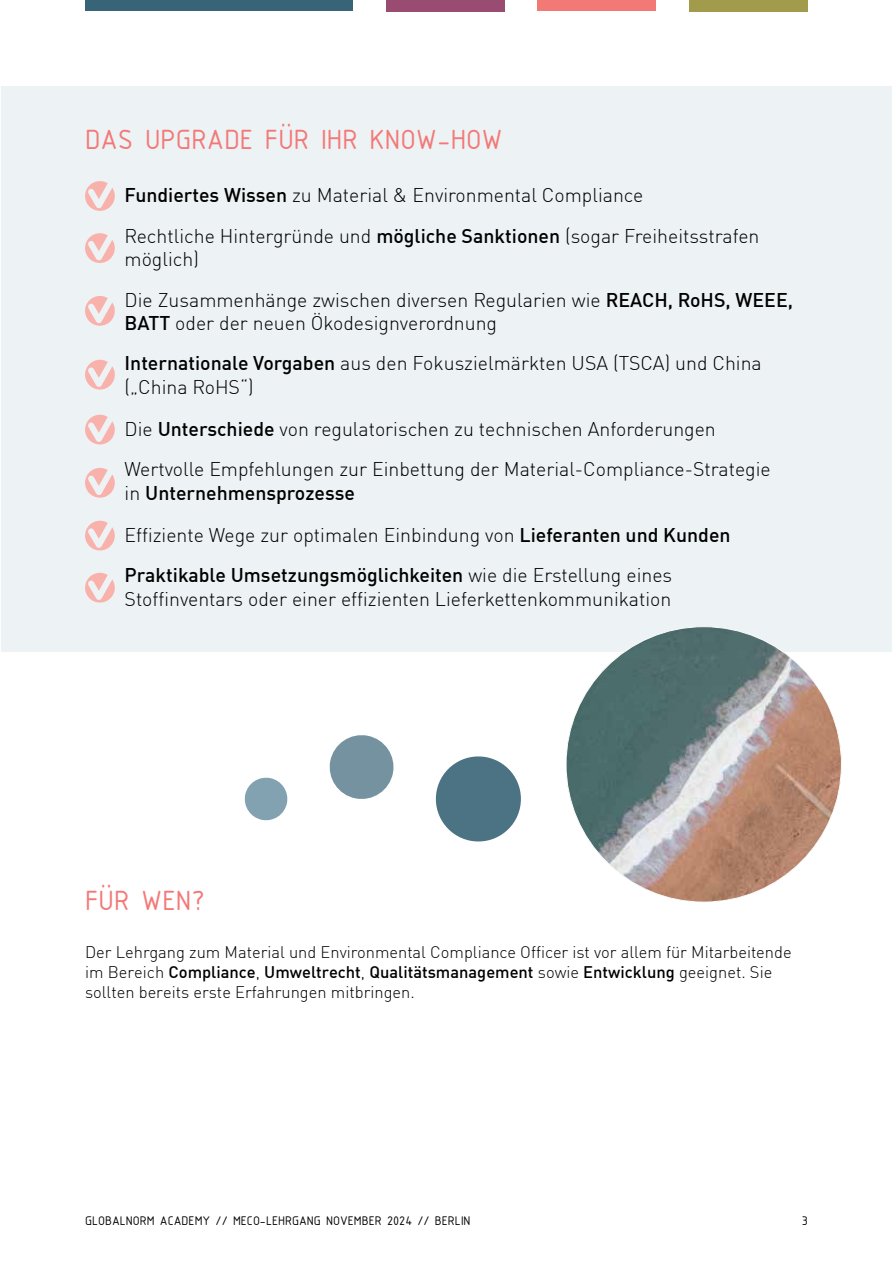
<style>
.page{position:relative;width:893px;height:1263px;background:#fff}
.page>*{position:absolute;margin:0;border:0;box-sizing:border-box;transform-origin:0 0}
.t1{font:30px "ISOCPEUR";color:#f37977}
.t2{font:300 19.5px/40.3px "DIN Offc";color:#000}
.t3{font:300 16.5px/19.8px "DIN Offc";color:#000}
.t4{font:13.5px "ISOCPEUR";color:#000}
.s1{font-weight:500}
</style>
<div class="page">
<div style="left:538px;top:0;width:118px;height:11px;background:#f37977"></div>
<div style="left:85px;top:0;width:268px;height:11px;background:#386477"></div>
<div style="left:689px;top:0;width:119px;height:11px;background:#a29b4c"></div>
<div style="left:386px;top:0;width:118px;height:11px;background:#9a4b71"></div>
<div style="left:0;top:85px;width:893px;height:567px;background:#edf2f5"></div>
<svg style="left:85px;top:181px;width:30px;height:30px"></svg>
<svg style="left:85px;top:233px;width:30px;height:30px"></svg>
<svg style="left:85px;top:296px;width:30px;height:30px"></svg>
<svg style="left:85px;top:359px;width:30px;height:31px"></svg>
<svg style="left:85px;top:414px;width:30px;height:31px"></svg>
<svg style="left:85px;top:468px;width:30px;height:30px"></svg>
<svg style="left:85px;top:520px;width:30px;height:31px"></svg>
<svg style="left:85px;top:572px;width:30px;height:31px"></svg>
<img style="left:566px;top:627px;width:275px;height:275px;border-radius:138px">
<svg style="left:435px;top:756px;width:86px;height:86px"></svg>
<svg style="left:244px;top:777px;width:44px;height:44px"></svg>
<svg style="left:329px;top:735px;width:65px;height:64px"></svg>
<h1 class="t1" style="left:85px;top:120px;width:92px">DAS UPGRA</h1>
<h1 class="t1" style="left:224px;top:120px;width:276px">DE FÜR IHR KNOW-HOW</h1>
<p class="t2" style="left:125px;top:175px;width:636px"><span class="s1">Fundiertes Wissen</span> zu Material &amp; Environmental Compliance<br>Rechtliche Hintergründe und <span class="s1">mögliche Sanktionen</span> (sogar Freiheitsstrafen</p>
<p class="t2" style="left:125px;top:239px;width:670px">möglich)<br>Die Zusammenhänge zwischen diversen Regularien wie <span class="s1">REACH, RoHS, WEEE,</span></p>
<p class="t2" style="left:125px;top:303px;width:639px"><span class="s1">BATT</span> oder der neuen Ökodesignverordnung<br><span class="s1">Internationale Vorgaben</span> aus den Fokuszielmärkten USA (TSCA) und China</p>
<p class="t2" style="left:125px;top:365px;width:593px;line-height:42.2px">(„China RoHS“)<br>Die <span class="s1">Unterschiede</span> von regulatorischen zu technischen Anforderungen</p>
<p class="t2" style="left:125px;top:457px;width:648px;line-height:23.4px">Wertvolle Empfehlungen zur Einbettung der Material-Compliance-Strategie in <span class="s1">Unternehmensprozesse</span></p>
<p class="t2" style="left:125px;top:515px;width:608px">Effiziente Wege zur optimalen Einbindung von <span class="s1">Lieferanten und Kunden<br>Praktikable Umsetzungsmöglichkeiten</span> wie die Erstellung eines</p>
<p class="t2" style="left:125px;top:578px;width:548px">Stoffinventars oder einer effizienten Lieferkettenkommunikation</p>
<h1 class="t1" style="left:85px;top:881px;width:121px">FÜR WEN?</h1>
<p class="t3" style="left:85px;top:942px;width:708px">Der Lehrgang zum Material und Environmental Compliance Officer ist vor allem für Mitarbeitende im Bereich <span class="s1">Compliance</span>, <span class="s1">Umweltrecht</span>, <span class="s1">Qualitätsmanagement</span> sowie <span class="s1">Entwicklung</span> geeignet. Sie sollten bereits erste Erfahrungen mitbringen.</p>
<p class="t4" style="left:85px;top:1212px;width:387px">GLOBALNORM ACADEMY // MECO-LEHRGANG NOVEMBER 2024 // BERLIN</p>
<p class="t4" style="left:802px;top:1212px;width:8px">3</p>
</div>
